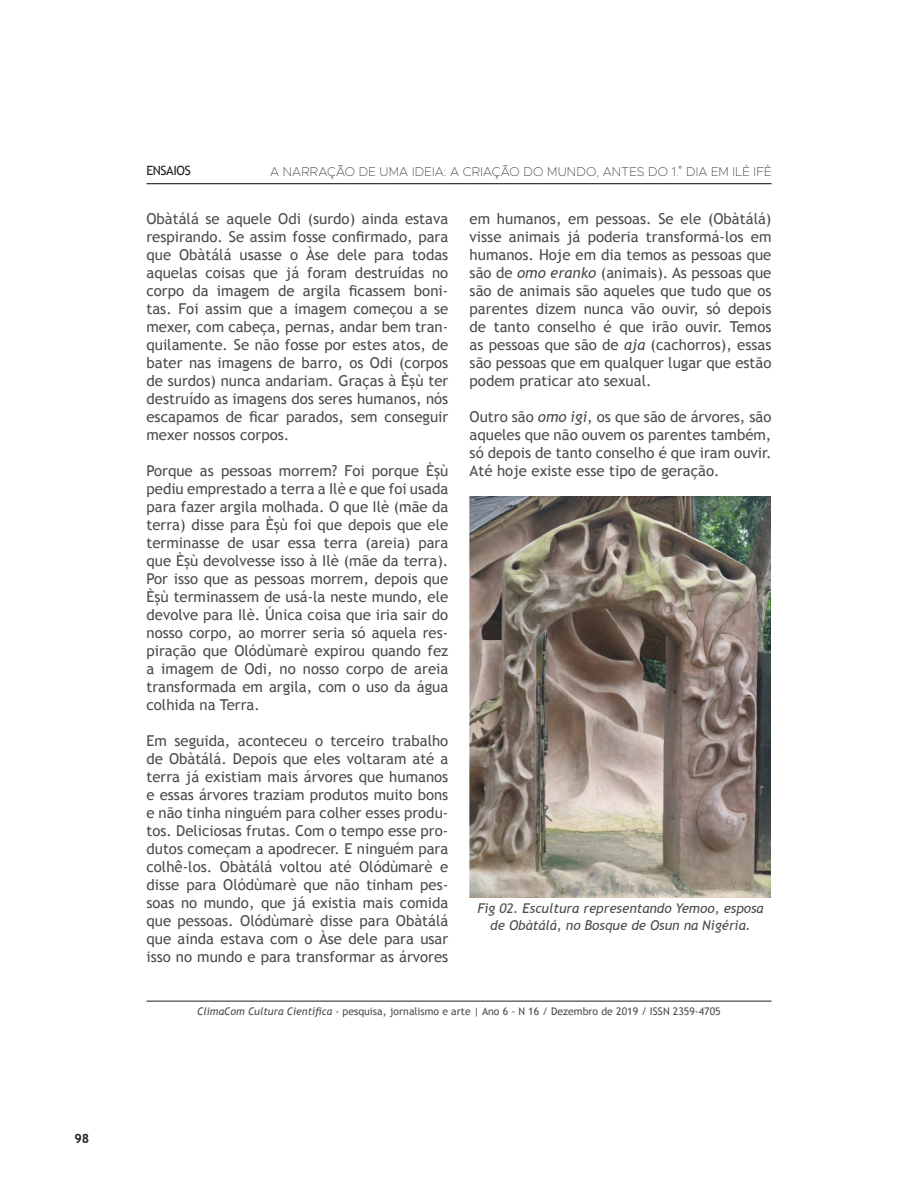
<style>
.page{position:relative;width:918px;height:1188px;background:#fff}
.page>*{position:absolute;margin:0;border:0;box-sizing:border-box;transform-origin:0 0}
.ARTIGO_Paragrafo_nor{font:15px/18px "Trebuchet MS";color:#4b4c4d;text-align:justify}
.ARTIGO_Legenda_FIG{font:italic 13.5px/16.2px "Trebuchet MS";color:#4b4c4d;text-align:center}
.t1{font:100 12.75px "Metropolis";letter-spacing:.015em;color:#231f20}
.t2{font:12.75px "Trebuchet MS";letter-spacing:-.03em;color:#231f20}
.t3{font:700 12.75px "Trebuchet MS";color:#231f20}
.t4{font:10.5px "Trebuchet MS";color:#4b4c4d}
.s1{font-style:italic}
</style>
<div class="page">
<hr style="left:146px;top:183px;width:626px;height:1px;background:#231f20">
<hr style="left:146px;top:1001px;width:626px;height:1px;background:#231f20">
<img style="left:470px;top:497px;width:301px;height:400px">
<p class="t3" style="left:74px;top:1130px;width:16px">98</p>
<p class="t1" style="left:270px;top:164px;width:503px">A NARRAÇÃO DE UMA IDEIA: A CRIAÇÃO DO MUNDO, ANTES DO 1.˚ DIA EM ILÉ IFÈ</p>
<p class="ARTIGO_Paragrafo_nor" style="left:146px;top:210px;width:303px">Obàtálá se aquele Odi (surdo) ainda estava respirando. Se assim fosse confirmado, para que Obàtálá usasse o Àse dele para todas aquelas coisas que já foram destruídas no corpo da imagem de argila ficassem boni&shy;tas. Foi assim que a imagem começou a se mexer, com cabeça, pernas, andar bem tran&shy;quilamente. Se não fosse por estes atos, de bater nas imagens de barro, os Odi (corpos de surdos) nunca andariam. Graças à Èșù ter destruído as imagens dos seres humanos, nós escapamos de ficar parados, sem conseguir mexer nossos corpos.</p>
<p class="ARTIGO_Paragrafo_nor" style="left:146px;top:462px;width:303px">Porque as pessoas morrem? Foi porque Èșù pediu emprestado a terra a Ilè e que foi usada para fazer argila molhada. O que Ilè (mãe da terra) disse para Èșù foi que depois que ele terminasse de usar essa terra (areia) para que Èșù devolvesse isso à Ilè (mãe da terra).<br>Por isso que as pessoas morrem, depois que Èșù terminassem de usá-la neste mundo, ele devolve para Ilè. Única coisa que iria sair do nosso corpo, ao morrer seria só aquela res&shy;piração que Olódùmarè expirou quando fez a imagem de Odi, no nosso corpo de areia transformada em argila, com o uso da água colhida na Terra.</p>
<p class="ARTIGO_Paragrafo_nor" style="left:146px;top:732px;width:303px">Em seguida, aconteceu o terceiro trabalho de Obàtálá. Depois que eles voltaram até a terra já existiam mais árvores que humanos e essas árvores traziam produtos muito bons e não tinha ninguém para colher esses produ&shy;tos. Deliciosas frutas. Com o tempo esse pro&shy;dutos começam a apodrecer. E ninguém para colhê-los. Obàtálá voltou até Olódùmarè e disse para Olódùmarè que não tinham pes&shy;soas no mundo, que já existia mais comida que pessoas. Olódùmarè disse para Obàtálá que ainda estava com o Àse dele para usar isso no mundo e para transformar as árvores</p>
<p class="t2" style="left:146px;top:163px;width:46px">ENSAIOS</p>
<p class="ARTIGO_Paragrafo_nor" style="left:470px;top:210px;width:303px">em humanos, em pessoas. Se ele (Obàtálá) visse animais já poderia transformá-los em humanos. Hoje em dia temos as pessoas que são de <span class="s1">omo eranko</span> (animais). As pessoas que são de animais são aqueles que tudo que os parentes dizem nunca vão ouvir, só depois de tanto conselho é que irão ouvir. Temos as pessoas que são de <span class="s1">aja</span> (cachorros), essas são pessoas que em qualquer lugar que estão podem praticar ato sexual.</p>
<p class="ARTIGO_Paragrafo_nor" style="left:470px;top:408px;width:303px">Outro são <span class="s1">omo igi</span>, os que são de árvores, são aqueles que não ouvem os parentes também, só depois de tanto conselho é que iram ouvir.<br>Até hoje existe esse tipo de geração.</p>
<p class="ARTIGO_Legenda_FIG" style="left:477px;top:901px;width:288px">Fig 02. Escultura representando Yemoo, esposa de Obàtálá, no Bosque de Osun na Nigéria.</p>
<p class="t4" style="left:197px;top:1006px;width:525px"><span class="s1">ClimaCom Cultura Científica</span> - pesquisa, jornalismo e arte | Ano 6 - N 16 / Dezembro de 2019 / ISSN 2359-4705</p>
</div>
